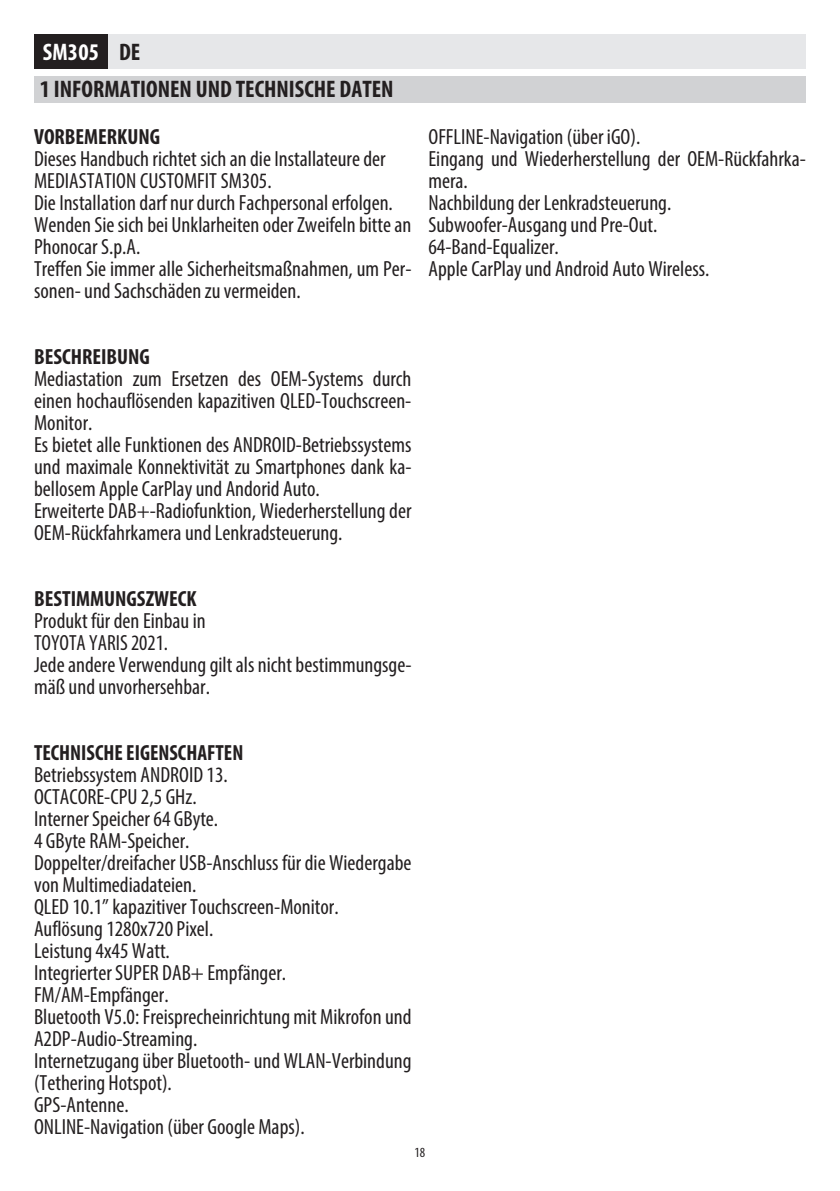
<style>
.page{position:relative;width:840px;height:1191px;background:#fff}
.page>*{position:absolute;margin:0;border:0;box-sizing:border-box;transform-origin:0 0}
.t1{font:700 condensed 24px/37px "Myriad Pro";color:#231f20}
.t2{font:condensed 22px/22px "Myriad Pro";color:#231f20}
.t3{font:700 condensed 22px "Myriad Pro";color:#231f20}
.t4{font:condensed 14px "Myriad Pro";color:#231f20}
.s1{color:#fff}
</style>
<div class="page">
<div style="left:108px;top:34px;width:697px;height:34px;background:#e6e7e9"></div>
<div style="left:34px;top:34px;width:74px;height:34px;background:#231f20"></div>
<div style="left:34px;top:77px;width:771px;height:26px;background:#d1d2d4"></div>
<p class="t1" style="left:40px;top:33px;width:355px"><span class="s1">SM305</span> DE<br>1 INFORMATIONEN UND TECHNISCHE DATEN</p>
<p class="t3" style="left:34px;top:122px;width:128px">VORBEMERKUNG</p>
<p class="t2" style="left:34px;top:147px;width:379px">Dieses Handbuch richtet sich an die Installateure der MEDIASTATION CUSTOMFIT SM305.<br>Die Installation darf nur durch Fachpersonal erfolgen.<br>Wenden Sie sich bei Unklarheiten oder Zweifeln bitte an Phonocar S.p.A.<br>Treffen Sie immer alle Sicherheitsmaßnahmen, um Per&shy;sonen- und Sachschäden zu vermeiden.</p>
<p class="t2" style="left:428px;top:125px;width:379px">OFFLINE-Navigation (über iGO).<br>Eingang und Wiederherstellung der OEM-Rückfahrka&shy;mera.<br>Nachbildung der Lenkradsteuerung.<br>Subwoofer-Ausgang und Pre-Out.<br>64-Band-Equalizer.<br>Apple CarPlay und Android Auto Wireless.</p>
<p class="t3" style="left:34px;top:342px;width:117px">BESCHREIBUNG</p>
<p class="t2" style="left:34px;top:367px;width:379px">Mediastation zum Ersetzen des OEM-Systems durch einen hochauflösenden kapazitiven QLED-Touchscreen-Monitor.<br>Es bietet alle Funktionen des ANDROID-Betriebssystems und maximale Konnektivität zu Smartphones dank ka&shy;bellosem Apple CarPlay und Andorid Auto.<br>Erweiterte DAB+-Radiofunktion, Wiederherstellung der OEM-Rückfahrkamera und Lenkradsteuerung.</p>
<p class="t3" style="left:34px;top:584px;width:164px">BESTIMMUNGSZWECK</p>
<p class="t2" style="left:34px;top:609px;width:379px">Produkt für den Einbau in<br>TOYOTA YARIS 2021.<br>Jede andere Verwendung gilt als nicht bestimmungsge&shy;mäß und unvorhersehbar.</p>
<p class="t3" style="left:34px;top:738px;width:211px">TECHNISCHE EIGENSCHAFTEN</p>
<p class="t2" style="left:34px;top:763px;width:379px">Betriebssystem ANDROID 13.<br>OCTACORE-CPU 2,5 GHz.<br>Interner Speicher 64 GByte.<br>4 GByte RAM-Speicher.<br>Doppelter/dreifacher USB-Anschluss für die Wiedergabe von Multimediadateien.<br>QLED 10.1” kapazitiver Touchscreen-Monitor.<br>Auflösung 1280x720 Pixel.<br>Leistung 4x45 Watt.<br>Integrierter SUPER DAB+ Empfänger.<br>FM/AM-Empfänger.<br>Bluetooth V5.0: Freisprecheinrichtung mit Mikrofon und<br>A2DP-Audio-Streaming.<br>Internetzugang über Bluetooth- und WLAN-Verbindung (Tethering Hotspot).<br>GPS-Antenne.<br>ONLINE-Navigation (über Google Maps).</p>
<p class="t4" style="left:414px;top:1144px;width:12px">18</p>
</div>
